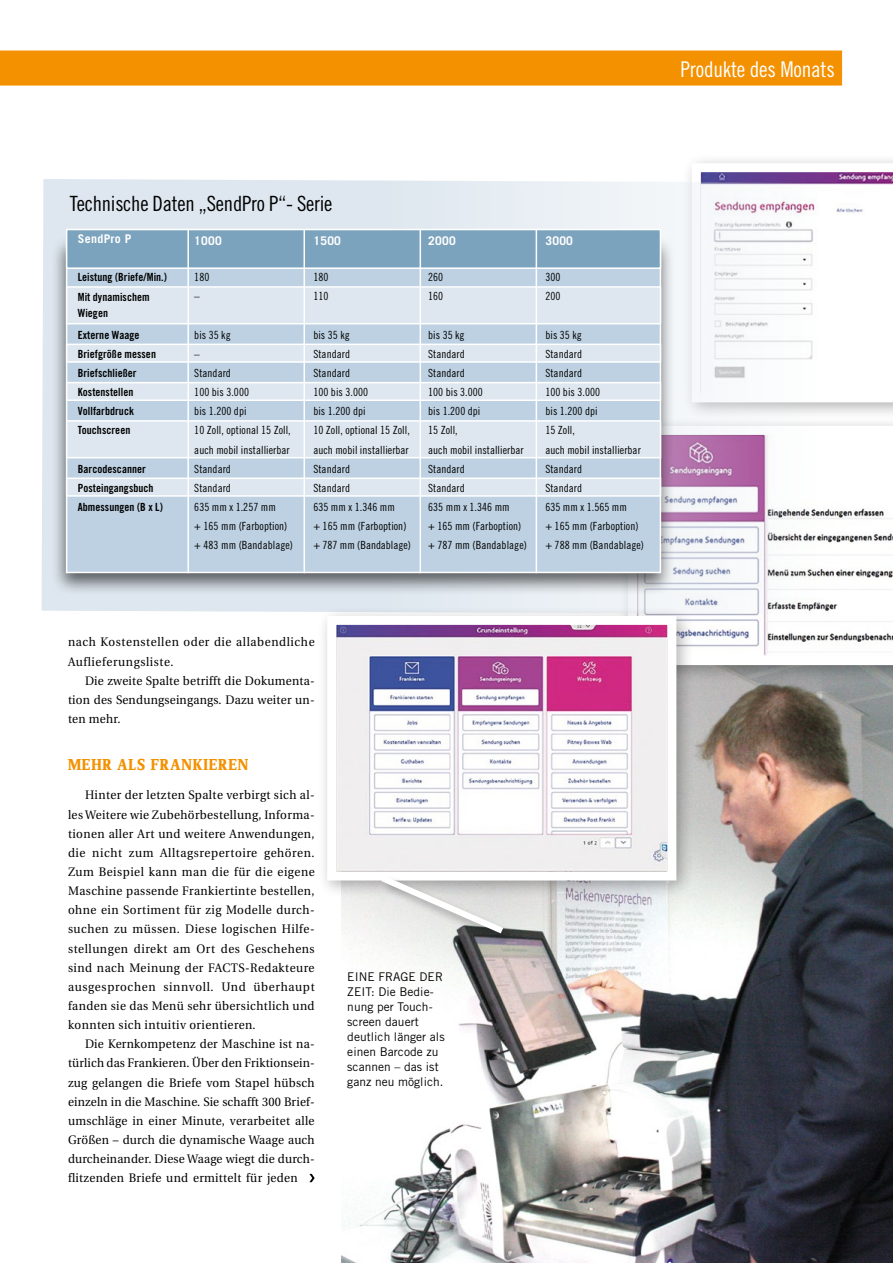
<style>
.page{position:relative;width:893px;height:1263px;background:#fff}
.page>*{position:absolute;margin:0;border:0;box-sizing:border-box;transform-origin:0 0}
.t1{font:21.75px "Trade Gothic Cond Eighteen";letter-spacing:-.01em;color:#fff}
.t2{font:21px "Trade Gothic Cond Eighteen";letter-spacing:-.01em;color:#000}
.t3{font:700 16.5px "Zine Serif Dis";letter-spacing:.05em;color:#f39100}
.t4{font:12.3px/19.2px "Utopia";letter-spacing:.035em;color:#000;text-align:justify;scale:.95 1}
.t5{font:12px/15px "Trade Gothic";letter-spacing:.005em;color:#000}
.t6{font:700 12px "Trade Gothic";letter-spacing:.025em;color:#fff}
.t7{font:11.25px/19.2px "Trade Gothic Cond Eighteen";letter-spacing:.005em;color:#000}
.t8{font:11.25px/19.2px "Trade Gothic Bold Cond Twenty";letter-spacing:.005em;color:#000}
</style>
<div class="page">
<img style="left:341px;top:684px;width:552px;height:579px">
<div style="left:618px;top:416px;width:275px;height:268px;background:#000;opacity:.3"></div>
<svg style="left:695px;top:426px;width:198px;height:239px"></svg>
<div style="left:682px;top:153px;width:211px;height:268px;background:#000;opacity:.3"></div>
<svg style="left:692px;top:163px;width:201px;height:239px"></svg>
<div style="left:0;top:50px;width:842px;height:36px;background:#f39100"></div>
<svg style="left:42px;top:179px;width:775px;height:435px"></svg>
<div style="left:50px;top:235px;width:624px;height:361px;background:#000;opacity:.6"></div>
<div style="left:66px;top:241px;width:595px;height:332px;background:#bdd1e2;border:2px solid #fff"></div>
<div style="left:66px;top:344px;width:595px;height:19px;background:#dee7ef;border:2px solid #fff"></div>
<div style="left:66px;top:382px;width:595px;height:19px;background:#dee7ef;border:2px solid #fff"></div>
<div style="left:66px;top:477px;width:595px;height:20px;background:#dee7ef;border:2px solid #fff"></div>
<div style="left:66px;top:420px;width:595px;height:38px;background:#dee7ef;border:2px solid #fff"></div>
<div style="left:66px;top:286px;width:595px;height:38px;background:#dee7ef;border:2px solid #fff"></div>
<div style="left:66px;top:229px;width:595px;height:40px;background:#7ca3bd;border:2px solid #fff"></div>
<hr style="left:187px;top:229px;width:2px;height:344px;background:#fff">
<hr style="left:303px;top:229px;width:2px;height:344px;background:#fff">
<hr style="left:420px;top:229px;width:1px;height:344px;background:#fff">
<hr style="left:536px;top:229px;width:1px;height:344px;background:#fff">
<div style="left:317px;top:606px;width:378px;height:293px;background:#000;opacity:.3"></div>
<img style="left:337px;top:626px;width:329px;height:244px">
<div style="left:327px;top:616px;width:349px;height:264px;border:9px solid #fff"></div>
<div style="left:380px;top:874px;width:137px;height:73px;background:#000;opacity:.3"></div>
<svg style="left:374px;top:870px;width:136px;height:68px"></svg>
<svg style="left:309px;top:1174px;width:6px;height:8px"></svg>
<h1 class="t1" style="left:680px;top:56px;width:156px">Produkte des Monats</h1>
<h2 class="t2" style="left:70px;top:191px;width:264px">Technische Daten „SendPro P“- Serie</h2>
<p class="t6" style="left:78px;top:231px;width:55px">SendPro P</p>
<p class="t8" style="left:78px;top:267px;width:91px;line-height:20px">Leistung (Briefe/Min.)<br>Mit dynamischem</p>
<p class="t8" style="left:78px;top:302px;width:63px;line-height:21.5px">Wiegen<br>Externe Waage</p>
<p class="t8" style="left:78px;top:344px;width:80px">Briefgröße messen<br>Briefschließer<br>Kostenstellen<br>Vollfarbdruck<br>Touchscreen</p>
<p class="t8" style="left:78px;top:459px;width:86px">Barcodescanner<br>Posteingangsbuch<br>Abmessungen (B x L)</p>
<p class="t6" style="left:194px;top:234px;width:29px">1000</p>
<p class="t7" style="left:194px;top:268px;width:17px">180 –</p>
<p class="t7" style="left:194px;top:325px;width:100px">bis 35 kg<br>–<br>Standard<br>100 bis 3.000<br>bis 1.200 dpi<br>10 Zoll, optional 15 Zoll, auch mobil installierbar<br>Standard<br>Standard<br>635 mm x 1.257 mm<br>+ 165 mm (Farboption) + 483 mm (Bandablage)</p>
<p class="t6" style="left:313px;top:234px;width:29px">1500</p>
<p class="t7" style="left:313px;top:268px;width:17px">180<br>110</p>
<p class="t7" style="left:313px;top:325px;width:99px">bis 35 kg<br>Standard<br>Standard<br>100 bis 3.000<br>bis 1.200 dpi<br>10 Zoll, optional 15 Zoll, auch mobil installierbar<br>Standard<br>Standard<br>635 mm x 1.346 mm<br>+ 165 mm (Farboption) + 787 mm (Bandablage)</p>
<p class="t6" style="left:428px;top:234px;width:29px">2000</p>
<p class="t7" style="left:428px;top:268px;width:17px">260<br>160</p>
<p class="t7" style="left:428px;top:325px;width:100px">bis 35 kg<br>Standard<br>Standard<br>100 bis 3.000<br>bis 1.200 dpi<br>15 Zoll,<br>auch mobil installierbar<br>Standard<br>Standard<br>635 mm x 1.346 mm<br>+ 165 mm (Farboption) + 787 mm (Bandablage)</p>
<p class="t6" style="left:545px;top:234px;width:29px">3000</p>
<p class="t7" style="left:545px;top:268px;width:17px">300<br>200</p>
<p class="t7" style="left:545px;top:325px;width:100px">bis 35 kg<br>Standard<br>Standard<br>100 bis 3.000<br>bis 1.200 dpi<br>15 Zoll,<br>auch mobil installierbar<br>Standard<br>Standard<br>635 mm x 1.565 mm<br>+ 165 mm (Farboption) + 788 mm (Bandablage)</p>
<p class="t4" style="left:68px;top:633px;width:261px">nach Kostenstellen oder die allabendliche<br>Auflieferungsliste.</p>
<p class="t4" style="left:68px;top:671px;width:261px;text-indent:17px">Die zweite Spalte betrifft die Dokumenta&shy;tion des Sendungseingangs. Dazu weiter un&shy;ten mehr.</p>
<h3 class="t3" style="left:68px;top:756px;width:182px">MEHR ALS FRANKIEREN</h3>
<p class="t4" style="left:68px;top:786px;width:261px;text-indent:17px">Hinter der letzten Spalte verbirgt sich al&shy;les Weitere wie Zubehörbestellung, Informa&shy;tionen aller Art und weitere Anwendungen, die nicht zum Alltagsrepertoire gehören.<br>Zum Beispiel kann man die für die eigene Maschine passende Frankiertinte bestellen, ohne ein Sortiment für zig Modelle durch&shy;suchen zu müssen. Diese logischen Hilfe&shy;stellungen direkt am Ort des Geschehens sind nach Meinung der FACTS-Redakteure ausgesprochen sinnvoll. Und überhaupt fanden sie das Menü sehr übersichtlich und konnten sich intuitiv orientieren.</p>
<p class="t4" style="left:68px;top:1035px;width:261px;text-indent:17px">Die Kernkompetenz der Maschine ist na&shy;türlich das Frankieren. Über den Friktionsein&shy;zug gelangen die Briefe vom Stapel hübsch einzeln in die Maschine. Sie schafft 300 Brief&shy;umschläge in einer Minute, verarbeitet alle Größen – durch die dynamische Waage auch durcheinander. Diese Waage wiegt die durch&shy;flitzenden Briefe und ermittelt für jeden</p>
<p class="t5" style="left:347px;top:969px;width:99px">EINE FRAGE DER<br>ZEIT: Die Bedie&shy;nung per Touch&shy;screen dauert deutlich länger als einen Barcode zu scannen – das ist ganz neu möglich.</p>
</div>
